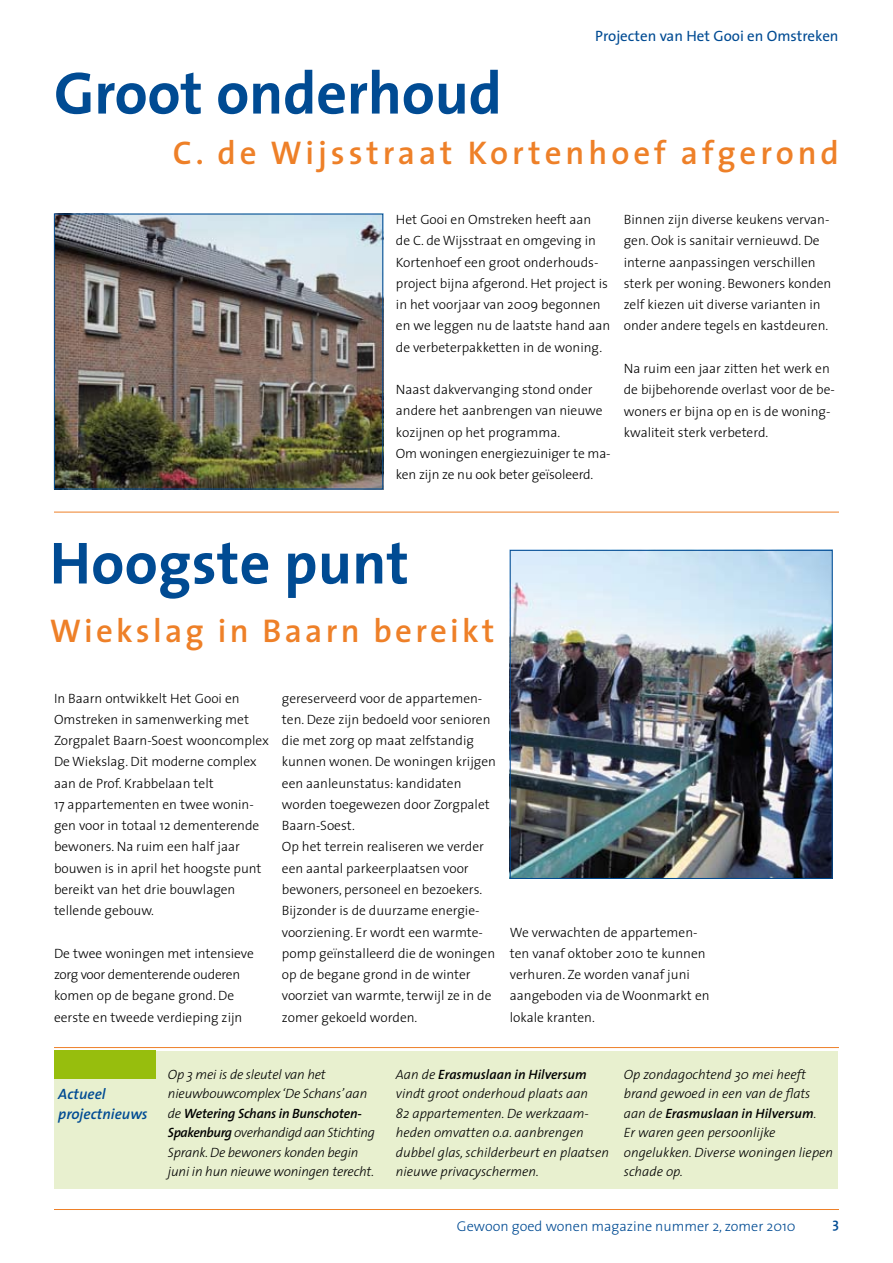
<style>
.page{position:relative;width:893px;height:1263px;background:#fff}
.page>*{position:absolute;margin:0;border:0;box-sizing:border-box;transform-origin:0 0}
.t1{font:700 60px "The Sans";letter-spacing:-.005em;color:#004b93}
.t2{font:600 33px "The Sans";letter-spacing:.11em;color:#ee8028}
.t3{font:15px "The Sans";color:#004b93}
.t4{font:italic 600 15px/19.5px "The Sans";color:#004b93}
.t5{font:300 14.25px "The Sans";color:#004b93}
.t6{font:600 14.25px "The Sans";color:#004b93}
.t7{font:300 13.5px/21.3px "The Sans";color:#000}
.t8{font:italic 300 13.5px/19.5px "The Sans";color:#000}
.s1{font-weight:600}
</style>
<div class="page">
<hr style="left:54px;top:1209px;width:785px;height:1px;background:#ee8028">
<div style="left:54px;top:1050px;width:784px;height:138px;background:#e8f0cf"></div>
<hr style="left:54px;top:1047px;width:785px;height:1px;background:#ee8028">
<hr style="left:54px;top:512px;width:785px;height:1px;background:#ee8028">
<div style="left:54px;top:1050px;width:101px;height:29px;background:#97be0d"></div>
<img style="left:56px;top:216px;width:325px;height:271px">
<div style="left:54px;top:214px;width:329px;height:275px;border:1px solid #004b93"></div>
<img style="left:512px;top:552px;width:319px;height:325px">
<div style="left:510px;top:550px;width:323px;height:329px;border:1px solid #004b93"></div>
<h1 class="t1" style="left:54px;top:43px;width:449px">Groot onderhoud</h1>
<p class="t3" style="left:595px;top:24px;width:245px">Projecten van Het Gooi en Omstreken</p>
<h2 class="t2" style="left:173px;top:126px;width:668px">C. de Wijsstraat Kortenhoef afgerond</h2>
<p class="t7" style="left:396px;top:208px;width:216px">Het Gooi en Omstreken heeft aan<br>de C. de Wijsstraat en omgeving in Kortenhoef een groot onderhouds&shy;project bijna afgerond. Het project is in het voorjaar van 2009 begonnen en we leggen nu de laatste hand aan de verbeterpakketten in de woning.</p>
<p class="t7" style="left:396px;top:379px;width:216px">Naast dakvervanging stond onder andere het aanbrengen van nieuwe kozijnen op het programma.<br>Om woningen energiezuiniger te ma&shy;ken zijn ze nu ook beter geïsoleerd.</p>
<p class="t7" style="left:624px;top:208px;width:209px">Binnen zijn diverse keukens vervan&shy;gen. Ook is sanitair vernieuwd. De interne aanpassingen verschillen sterk per woning. Bewoners konden zelf kiezen uit diverse varianten in onder andere tegels en kastdeuren.</p>
<p class="t7" style="left:624px;top:357px;width:213px">Na ruim een jaar zitten het werk en de bijbehorende overlast voor de be&shy;woners er bijna op en is de woning&shy;kwaliteit sterk verbeterd.</p>
<h1 class="t1" style="left:50px;top:513px;width:361px">Hoogste punt</h1>
<h2 class="t2" style="left:50px;top:603px;width:446px">Wiekslag in Baarn bereikt</h2>
<p class="t7" style="left:54px;top:687px;width:216px">In Baarn ontwikkelt Het Gooi en<br>Omstreken in samenwerking met<br>Zorgpalet Baarn-Soest wooncomplex<br>De Wiekslag. Dit moderne complex aan de Prof. Krabbelaan telt<br>17 appartementen en twee wonin&shy;gen voor in totaal 12 dementerende bewoners. Na ruim een half jaar bouwen is in april het hoogste punt bereikt van het drie bouwlagen tellende gebouw.</p>
<p class="t7" style="left:54px;top:942px;width:201px">De twee woningen met intensieve zorg voor dementerende ouderen komen op de begane grond. De eerste en tweede verdieping zijn</p>
<p class="t7" style="left:282px;top:687px;width:216px">gereserveerd voor de appartemen&shy;ten. Deze zijn bedoeld voor senioren die met zorg op maat zelfstandig kunnen wonen. De woningen krijgen een aanleunstatus: kandidaten worden toegewezen door Zorgpalet<br>Baarn-Soest.<br>Op het terrein realiseren we verder een aantal parkeerplaatsen voor bewoners, personeel en bezoekers.<br>Bijzonder is de duurzame energie&shy;voorziening. Er wordt een warmte&shy;pomp geïnstalleerd die de woningen op de begane grond in de winter voorziet van warmte, terwijl ze in de zomer gekoeld worden.</p>
<p class="t7" style="left:510px;top:921px;width:201px">We verwachten de appartemen&shy;ten vanaf oktober 2010 te kunnen verhuren. Ze worden vanaf juni aangeboden via de Woonmarkt en lokale kranten.</p>
<p class="t4" style="left:58px;top:1084px;width:91px">Actueel projectnieuws</p>
<p class="t8" style="left:168px;top:1064px;width:208px">Op 3 mei is de sleutel van het nieuwbouwcomplex ‘De Schans’ aan de <span class="s1">Wetering Schans in Bunschoten-Spakenburg</span> overhandigd aan Stichting Sprank. De bewoners konden begin juni in hun nieuwe woningen terecht.</p>
<p class="t8" style="left:396px;top:1064px;width:215px">Aan de <span class="s1">Erasmuslaan in Hilversum </span>vindt groot onderhoud plaats aan<br>82 appartementen. De werkzaam&shy;heden omvatten o.a. aanbrengen dubbel glas, schilderbeurt en plaatsen nieuwe privacyschermen.</p>
<p class="t8" style="left:624px;top:1064px;width:211px">Op zondagochtend 30 mei heeft brand gewoed in een van de flats aan de <span class="s1">Erasmuslaan in Hilversum</span>.<br>Er waren geen persoonlijke ongelukken. Diverse woningen liepen schade op.</p>
<p class="t5" style="left:457px;top:1214px;width:340px">Gewoon goed wonen magazine nummer 2, zomer 2010</p>
<p class="t6" style="left:832px;top:1211px;width:8px">3</p>
</div>
